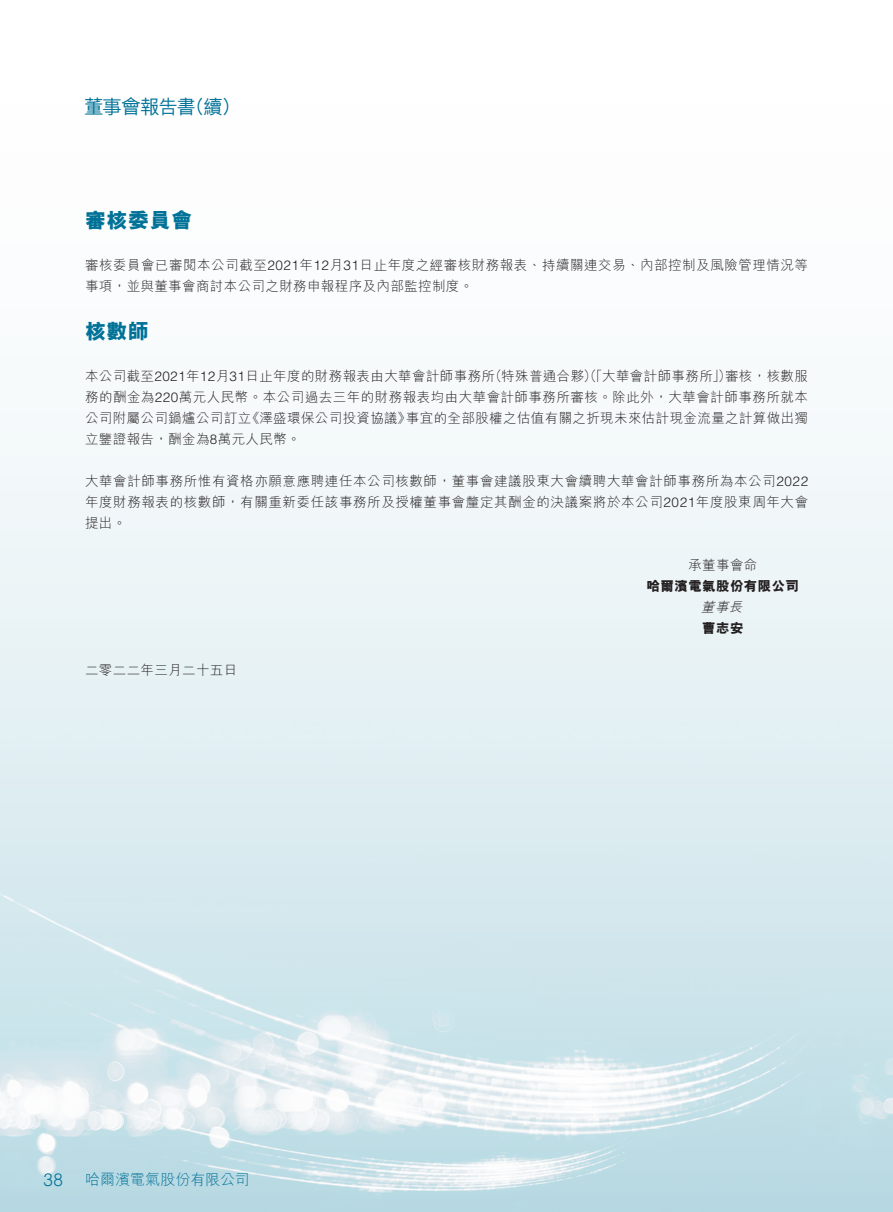
<style>
.page{position:relative;width:893px;height:1212px;background:#fff}
.page>*{position:absolute;margin:0;border:0;box-sizing:border-box;transform-origin:0 0}
.t1{font:800 21px "M Hei HK";letter-spacing:.03em;color:#007298}
.t2{font:500 19.5px "M Hei HK";letter-spacing:-.055em;color:#007298}
.t3{font:300 15px "M Hei HK";color:#007298}
.t4{font:300 13.5px/21px "M Hei HK";letter-spacing:.03em;color:#231f20;text-align:justify}
.t5{font:800 13.5px "M Hei HK";letter-spacing:.03em;color:#231f20}
.t6{font:italic 300 13.5px "M Hei HK";color:#231f20}
.s1{font-family:"Helvetica LT Std"}
.s2{font-family:"Helvetica LT Std";font-size:18px}
</style>
<div class="page">
<img style="left:0;top:431px;width:893px;height:781px">
<h2 class="t2" style="left:84px;top:93px;width:159px">董事會報告書（續）</h2>
<h1 class="t1" style="left:85px;top:209px;width:109px">審核委員會</h1>
<p class="t4" style="left:85px;top:254px;width:724px">審核委員會已審閱本公司截至<span class="s1">2021</span>年<span class="s1">12</span>月<span class="s1">31</span>日止年度之經審核財務報表、持續關連交易、內部控制及風險管理情況等事項，並與董事會商討本公司之財務申報程序及內部監控制度。</p>
<h1 class="t1" style="left:85px;top:320px;width:66px">核數師</h1>
<p class="t4" style="left:85px;top:365px;width:725px">本公司截至<span class="s1">2021</span>年<span class="s1">12</span>月<span class="s1">31</span>日止年度的財務報表由大華會計師事務所（特殊普通合夥）（「大華會計師事務所」）審核，核數服務的酬金為<span class="s1">220</span>萬元人民幣。本公司過去三年的財務報表均由大華會計師事務所審核。除此外，大華會計師事務所就本公司附屬公司鍋爐公司訂立《澤盛環保公司投資協議》事宜的全部股權之估值有關之折現未來估計現金流量之計算做出獨立鑒證報告，酬金為<span class="s1">8</span>萬元人民幣。</p>
<p class="t4" style="left:85px;top:470px;width:725px">大華會計師事務所惟有資格亦願意應聘連任本公司核數師，董事會建議股東大會續聘大華會計師事務所為本公司<span class="s1">2022</span>年度財務報表的核數師，有關重新委任該事務所及授權董事會釐定其酬金的決議案將於本公司<span class="s1">2021</span>年度股東周年大會提出。</p>
<p class="t4" style="left:688px;top:554px;width:71px">承董事會命</p>
<p class="t5" style="left:647px;top:579px;width:154px">哈爾濱電氣股份有限公司</p>
<p class="t6" style="left:701px;top:600px;width:46px">董事長</p>
<p class="t5" style="left:702px;top:621px;width:43px">曹志安</p>
<p class="t4" style="left:85px;top:659px;width:154px">二零二二年三月二十五日</p>
<p class="t3" style="left:43px;top:1171px;width:208px"><span class="s2">38</span> 哈爾濱電氣股份有限公司</p>
</div>
